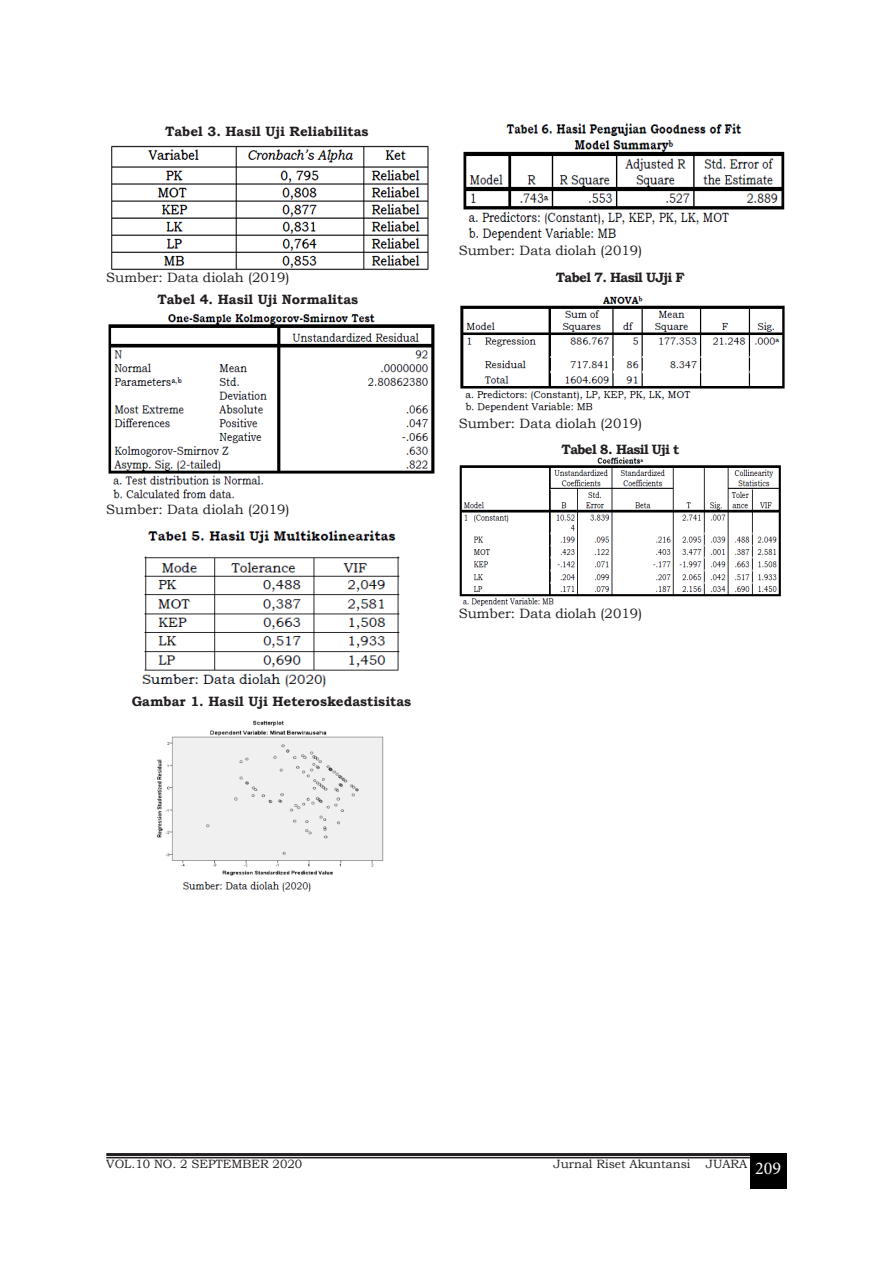
<style>
.page{position:relative;width:893px;height:1263px;background:#fff}
.page>*{position:absolute;margin:0;border:0;box-sizing:border-box;transform-origin:0 0}
.t1{font:18px "Minion Pro";color:#fff}
.t2{font:13.5px "Bookman Old Style";color:#231f20}
.t3{font:700 13.5px "Bookman Old Style";color:#231f20}
.t4{font:700 13.5px "Bookman Old Style";letter-spacing:-.05em;color:#231f20}
.t5{font:12px "Bookman Old Style";color:#231f20}
</style>
<div class="page">
<hr style="left:106px;top:1153px;width:681px;height:3px;background:#231f20">
<div style="left:750px;top:1153px;width:37px;height:35px;background:#000"></div>
<hr style="left:106px;top:1157px;width:644px;height:1px;background:#231f20">
<img style="left:111px;top:145px;width:318px;height:125px">
<img style="left:108px;top:313px;width:327px;height:186px">
<img style="left:143px;top:530px;width:257px;height:158px">
<img style="left:157px;top:720px;width:227px;height:172px">
<img style="left:463px;top:123px;width:322px;height:118px">
<img style="left:460px;top:296px;width:325px;height:117px">
<img style="left:459px;top:457px;width:322px;height:149px">
<p class="t3" style="left:165px;top:122px;width:205px">Tabel 3. Hasil Uji Reliabilitas</p>
<p class="t2" style="left:106px;top:268px;width:185px">Sumber: Data diolah (2019)</p>
<p class="t3" style="left:157px;top:289px;width:202px">Tabel 4. Hasil Uji Normalitas</p>
<p class="t2" style="left:106px;top:500px;width:185px">Sumber: Data diolah (2019)</p>
<p class="t3" style="left:132px;top:692px;width:281px">Gambar 1. Hasil Uji Heteroskedastisitas</p>
<p class="t2" style="left:459px;top:242px;width:185px">Sumber: Data diolah (2019)</p>
<p class="t4" style="left:556px;top:267px;width:130px">Tabel 7. Hasil UJji F</p>
<p class="t2" style="left:459px;top:414px;width:185px">Sumber: Data diolah (2019)</p>
<p class="t4" style="left:562px;top:440px;width:119px">Tabel 8. Hasil Uji t</p>
<p class="t2" style="left:459px;top:605px;width:185px">Sumber: Data diolah (2019)</p>
<p class="t5" style="left:106px;top:1156px;width:198px">VOL.10 NO. 2 SEPTEMBER 2020</p>
<p class="t5" style="left:553px;top:1156px;width:139px">Jurnal Riset Akuntansi</p>
<p class="t5" style="left:706px;top:1156px;width:43px">JUARA</p>
<h1 class="t1" style="left:755px;top:1156px;width:27px">209</h1>
</div>
